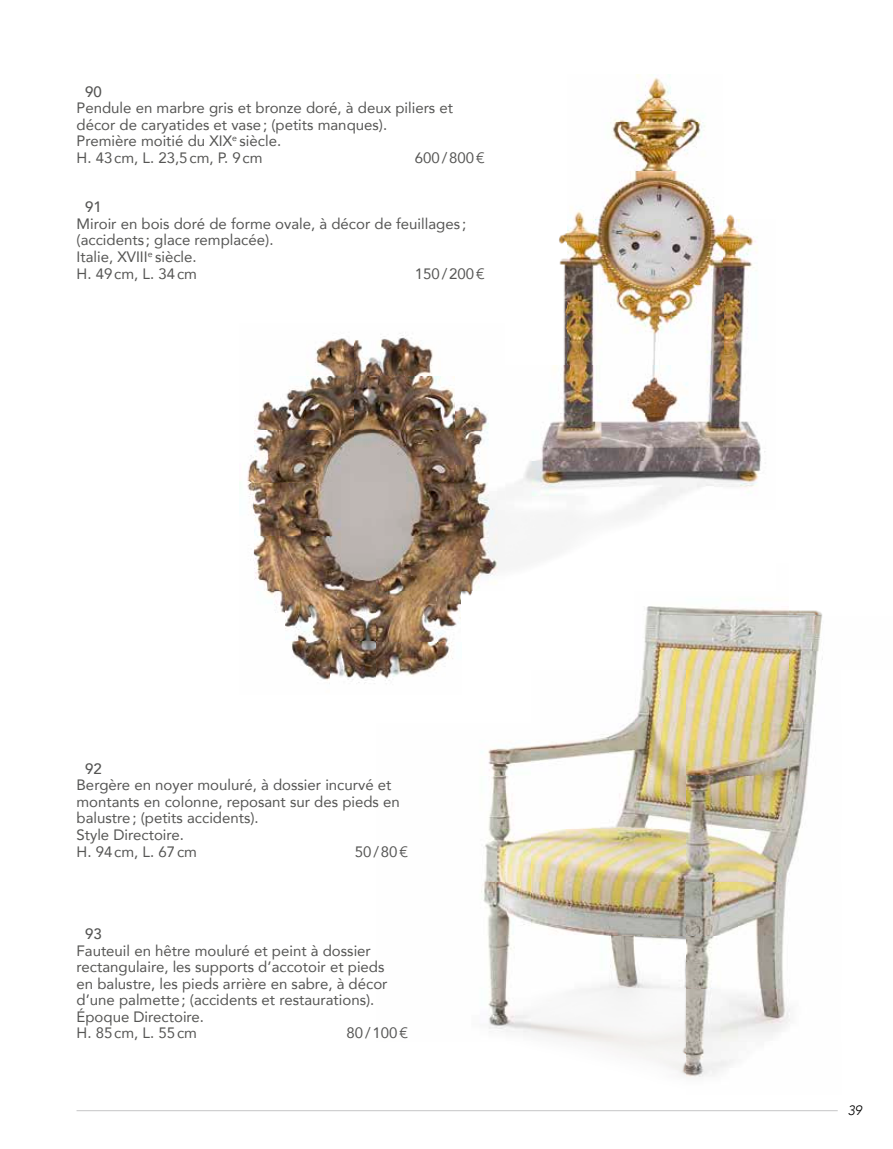
<style>
.page{position:relative;width:893px;height:1149px;background:#fff}
.page>*{position:absolute;margin:0;border:0;box-sizing:border-box;transform-origin:0 0}
.t1{font:15px/16.5px "Avenir";color:#555554}
.t2{font:500 15px "Avenir";color:#555554}
.t3{font:italic 300 13.5px "Avenir";color:#000}
</style>
<div class="page">
<img style="left:642px;top:606px;width:181px;height:63px">
<img style="left:377px;top:669px;width:461px;height:443px">
<img style="left:559px;top:75px;width:165px;height:241px">
<img style="left:724px;top:214px;width:33px;height:151px">
<img style="left:563px;top:316px;width:161px;height:49px">
<img style="left:518px;top:365px;width:248px;height:190px">
<img style="left:240px;top:422px;width:15px;height:113px">
<img style="left:253px;top:547px;width:32px;height:66px">
<img style="left:285px;top:590px;width:176px;height:51px">
<img style="left:291px;top:641px;width:170px;height:53px">
<img style="left:461px;top:590px;width:43px;height:104px">
<img style="left:255px;top:335px;width:199px;height:201px">
<img style="left:454px;top:376px;width:41px;height:134px">
<img style="left:255px;top:536px;width:122px;height:54px">
<img style="left:377px;top:510px;width:122px;height:80px">
<hr style="left:77px;top:1109px;width:761px;height:1px;background:#c5c5c6">
<p class="t2" style="left:85px;top:79px;width:18px">90</p>
<p class="t1" style="left:77px;top:99px;width:378px">Pendule en marbre gris et bronze doré, à deux piliers et décor de caryatides et vase ; (petits manques).<br>Première moitié du XIX<sup>e</sup> siècle.<br>H. 43 cm, L. 23,5 cm, P. 9 cm</p>
<p class="t1" style="left:415px;top:149px;width:71px">600 / 800 €</p>
<p class="t2" style="left:85px;top:194px;width:18px">91</p>
<p class="t1" style="left:77px;top:215px;width:391px">Miroir en bois doré de forme ovale, à décor de feuillages ; (accidents ; glace remplacée).<br>Italie, XVIII<sup>e</sup> siècle.<br>H. 49 cm, L. 34 cm</p>
<p class="t1" style="left:415px;top:264px;width:71px">150 / 200 €</p>
<p class="t2" style="left:85px;top:755px;width:18px">92</p>
<p class="t1" style="left:77px;top:776px;width:325px">Bergère en noyer mouluré, à dossier incurvé et montants en colonne, reposant sur des pieds en balustre ; (petits accidents).<br>Style Directoire.<br>H. 94 cm, L. 67 cm</p>
<p class="t1" style="left:355px;top:842px;width:55px">50 / 80 €</p>
<p class="t2" style="left:85px;top:920px;width:18px">93</p>
<p class="t1" style="left:77px;top:941px;width:312px">Fauteuil en hêtre mouluré et peint à dossier rectangulaire, les supports d’accotoir et pieds en balustre, les pieds arrière en sabre, à décor d’une palmette ; (accidents et restaurations).<br>Époque Directoire.<br>H. 85 cm, L. 55 cm</p>
<p class="t1" style="left:347px;top:1023px;width:63px">80 / 100 €</p>
<p class="t3" style="left:848px;top:1102px;width:16px">39</p>
</div>
